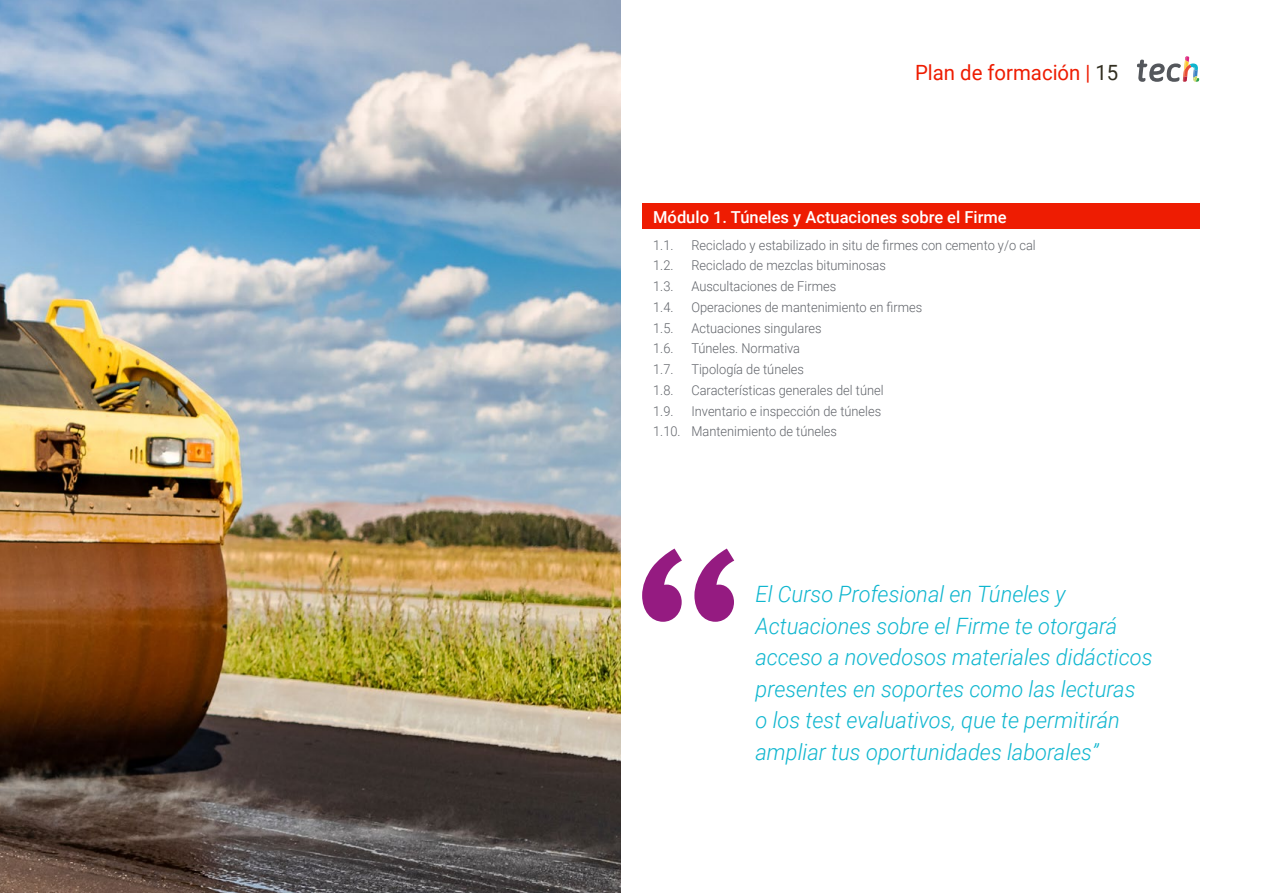
<style>
.page{position:relative;width:1263px;height:893px;background:#fff}
.page>*{position:absolute;margin:0;border:0;box-sizing:border-box;transform-origin:0 0}
.t1{font:italic 300 22.5px/31.5px "Roboto";color:#0fb6cf}
.t2{font:21px "Roboto";color:#ee1c02}
.t3{font:500 16.5px "Roboto";color:#fff}
.t4{font:300 13.5px/20.7px "Roboto";color:#61646a;scale:.95 1}
.s1{color:#312e20}
</style>
<div class="page">
<img style="left:0;top:0;width:621px;height:893px">
<div style="left:642px;top:204px;width:557px;height:25px;background:#ee1c02"></div>
<svg style="left:1137px;top:56px;width:62px;height:26px"></svg>
<svg style="left:642px;top:549px;width:92px;height:73px"></svg>
<h2 class="t2" style="left:915px;top:57px;width:205px">Plan de formación | <span class="s1">15</span></h2>
<p class="t3" style="left:653px;top:205px;width:355px">Módulo 1. Túneles y Actuaciones sobre el Firme</p>
<p class="t4" style="left:653px;top:234px;width:23px">1.1.</p>
<p class="t4" style="left:691px;top:234px;width:364px">Reciclado y estabilizado in situ de firmes con cemento y/o cal</p>
<p class="t4" style="left:653px;top:255px;width:23px">1.2.</p>
<p class="t4" style="left:691px;top:255px;width:206px">Reciclado de mezclas bituminosas</p>
<p class="t4" style="left:653px;top:275px;width:23px">1.3.</p>
<p class="t4" style="left:691px;top:275px;width:154px">Auscultaciones de Firmes</p>
<p class="t4" style="left:653px;top:296px;width:23px">1.4.</p>
<p class="t4" style="left:691px;top:296px;width:244px">Operaciones de mantenimiento en firmes</p>
<p class="t4" style="left:653px;top:317px;width:23px">1.5.</p>
<p class="t4" style="left:691px;top:317px;width:139px">Actuaciones singulares</p>
<p class="t4" style="left:653px;top:338px;width:23px">1.6.</p>
<p class="t4" style="left:691px;top:338px;width:116px">Túneles. Normativa</p>
<p class="t4" style="left:653px;top:358px;width:23px">1.7.</p>
<p class="t4" style="left:691px;top:358px;width:120px">Tipología de túneles</p>
<p class="t4" style="left:653px;top:379px;width:23px">1.8.</p>
<p class="t4" style="left:691px;top:379px;width:204px">Características generales del túnel</p>
<p class="t4" style="left:653px;top:400px;width:23px">1.9.</p>
<p class="t4" style="left:653px;top:400px;width:241px;text-indent:38px">Inventario e inspección de túneles<br>1.10. Mantenimiento de túneles</p>
<h1 class="t1" style="left:755px;top:577px;width:398px">El Curso Profesional en Túneles y Actuaciones sobre el Firme te otorgará acceso a novedosos materiales didácticos presentes en soportes como las lecturas o los test evaluativos, que te permitirán ampliar tus oportunidades laborales”</h1>
</div>
